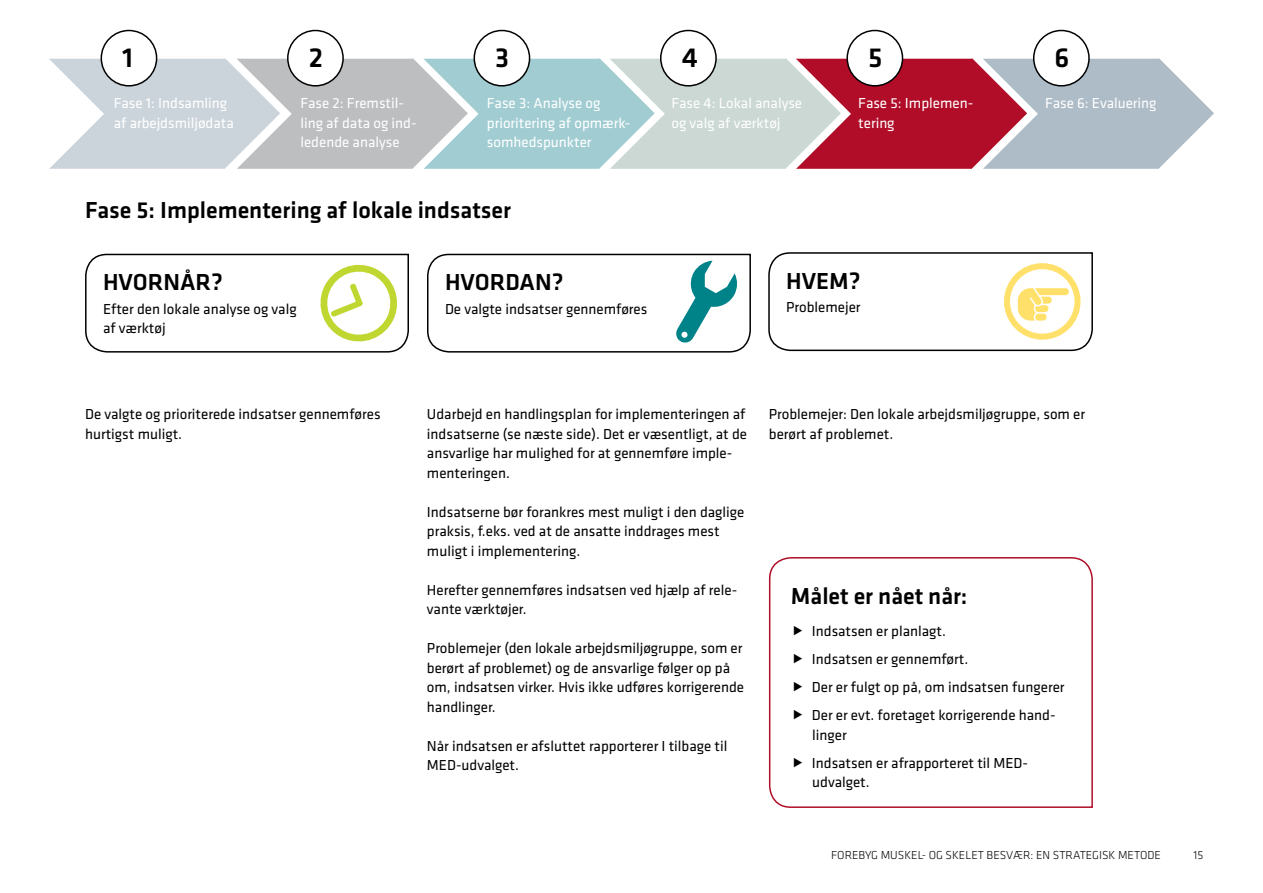
<style>
.page{position:relative;width:1263px;height:893px;background:#fff}
.page>*{position:absolute;margin:0;border:0;box-sizing:border-box;transform-origin:0 0}
.t1{font:500 28.5px "Klavika";color:#000}
.t2{font:500 24px "Klavika";color:#000}
.t3{font:15px/19.5px "Klavika";color:#000}
.t4{font:15px/19.5px "Klavika";color:#fff}
.t5{font:300 12px "Klavika";color:#000}
</style>
<div class="page">
<svg style="left:49px;top:58px;width:1165px;height:111px;background:#bfb3ba"></svg>
<div style="left:101px;top:31px;width:56px;height:55px;background:#fff;border-radius:50%"></div>
<div style="left:101px;top:30px;width:56px;height:57px;border:2px solid #000;border-radius:50%"></div>
<div style="left:288px;top:31px;width:55px;height:55px;background:#fff;border-radius:50%"></div>
<div style="left:287px;top:30px;width:57px;height:57px;border:2px solid #000;border-radius:50%"></div>
<div style="left:474px;top:31px;width:55px;height:55px;background:#fff;border-radius:50%"></div>
<div style="left:473px;top:30px;width:57px;height:57px;border:2px solid #000;border-radius:50%"></div>
<div style="left:661px;top:31px;width:55px;height:55px;background:#fff;border-radius:50%"></div>
<div style="left:660px;top:30px;width:57px;height:57px;border:2px solid #000;border-radius:50%"></div>
<div style="left:847px;top:31px;width:55px;height:55px;background:#fff;border-radius:50%"></div>
<div style="left:846px;top:30px;width:57px;height:57px;border:2px solid #000;border-radius:50%"></div>
<div style="left:1034px;top:31px;width:55px;height:55px;background:#fff;border-radius:50%"></div>
<div style="left:1033px;top:30px;width:57px;height:57px;border:2px solid #000;border-radius:50%"></div>
<svg style="left:768px;top:557px;width:325px;height:251px"></svg>
<svg style="left:427px;top:253px;width:324px;height:100px"></svg>
<svg style="left:85px;top:253px;width:324px;height:100px"></svg>
<svg style="left:768px;top:252px;width:325px;height:100px"></svg>
<svg style="left:794px;top:626px;width:8px;height:10px"></svg>
<svg style="left:794px;top:654px;width:8px;height:10px"></svg>
<svg style="left:794px;top:682px;width:8px;height:10px"></svg>
<svg style="left:794px;top:710px;width:8px;height:10px"></svg>
<svg style="left:794px;top:758px;width:8px;height:9px"></svg>
<h1 class="t1" style="left:122px;top:38px;width:12px">1</h1>
<h1 class="t1" style="left:309px;top:38px;width:16px">2</h1>
<h1 class="t1" style="left:495px;top:38px;width:16px">3</h1>
<h1 class="t1" style="left:682px;top:38px;width:18px">4</h1>
<h1 class="t1" style="left:868px;top:38px;width:16px">5</h1>
<h1 class="t1" style="left:1055px;top:38px;width:16px">6</h1>
<p class="t4" style="left:487px;top:93px;width:145px">Fase 3: Analyse og prioritering af opmærk&shy;somhedspunkter</p>
<p class="t4" style="left:114px;top:93px;width:122px">Fase 1: Indsamling af arbejdsmiljødata</p>
<p class="t4" style="left:300px;top:93px;width:118px">Fase 2: Fremstil&shy;ling af data og ind&shy;ledende analyse</p>
<p class="t4" style="left:858px;top:93px;width:116px">Fase 5: Implemen-</p>
<p class="t4" style="left:1045px;top:93px;width:113px">Fase 6: Evaluering</p>
<p class="t4" style="left:671px;top:93px;width:132px">Fase 4: Lokal analyse og valg af værktøj</p>
<p class="t4" style="left:858px;top:113px;width:38px">tering</p>
<h2 class="t2" style="left:85px;top:194px;width:428px">Fase 5: Implementering af lokale indsatser</h2>
<h2 class="t2" style="left:103px;top:266px;width:121px">HVORNÅR?</h2>
<p class="t3" style="left:103px;top:299px;width:195px">Efter den lokale analyse og valg af værktøj</p>
<h2 class="t2" style="left:445px;top:266px;width:120px">HVORDAN?</h2>
<p class="t3" style="left:445px;top:299px;width:204px">De valgte indsatser gennemføres</p>
<h2 class="t2" style="left:786px;top:264px;width:76px">HVEM?</h2>
<p class="t3" style="left:786px;top:297px;width:76px">Problemejer</p>
<p class="t3" style="left:85px;top:404px;width:297px">De valgte og prioriterede indsatser gennemføres hurtigst muligt.</p>
<p class="t3" style="left:769px;top:404px;width:318px">Problemejer: Den lokale arbejdsmiljøgruppe, som er berørt af problemet.</p>
<p class="t3" style="left:427px;top:404px;width:322px">Udarbejd en handlingsplan for implementeringen af indsatserne (se næste side). Det er væsentligt, at de ansvarlige har mulighed for at gennemføre imple&shy;menteringen.</p>
<p class="t3" style="left:427px;top:501px;width:319px">Indsatserne bør forankres mest muligt i den daglige praksis, f.eks. ved at de ansatte inddrages mest muligt i implementering.</p>
<p class="t3" style="left:427px;top:579px;width:312px">Herefter gennemføres indsatsen ved hjælp af rele&shy;vante værktøjer.</p>
<p class="t3" style="left:427px;top:638px;width:319px">Problemejer (den lokale arbejdsmiljøgruppe, som er berørt af problemet) og de ansvarlige følger op på om, indsatsen virker. Hvis ikke udføres korrigerende handlinger.</p>
<p class="t3" style="left:427px;top:735px;width:302px">Når indsatsen er afsluttet rapporterer I tilbage til<br>MED-udvalget.</p>
<h2 class="t2" style="left:791px;top:580px;width:178px">Målet er nået når:</h2>
<p class="t3" style="left:812px;top:617px;width:254px;line-height:28px">Indsatsen er planlagt.<br>Indsatsen er gennemført.<br>Der er fulgt op på, om indsatsen fungerer<br>Der er evt. foretaget korrigerende hand-</p>
<p class="t3" style="left:812px;top:720px;width:218px;line-height:28px">linger<br>Indsatsen er afrapporteret til MED-</p>
<p class="t3" style="left:812px;top:772px;width:59px">udvalget.</p>
<p class="t5" style="left:831px;top:848px;width:331px">FOREBYG MUSKEL- OG SKELET BESVÆR: EN STRATEGISK METODE</p>
<p class="t5" style="left:1193px;top:848px;width:11px">15</p>
</div>
